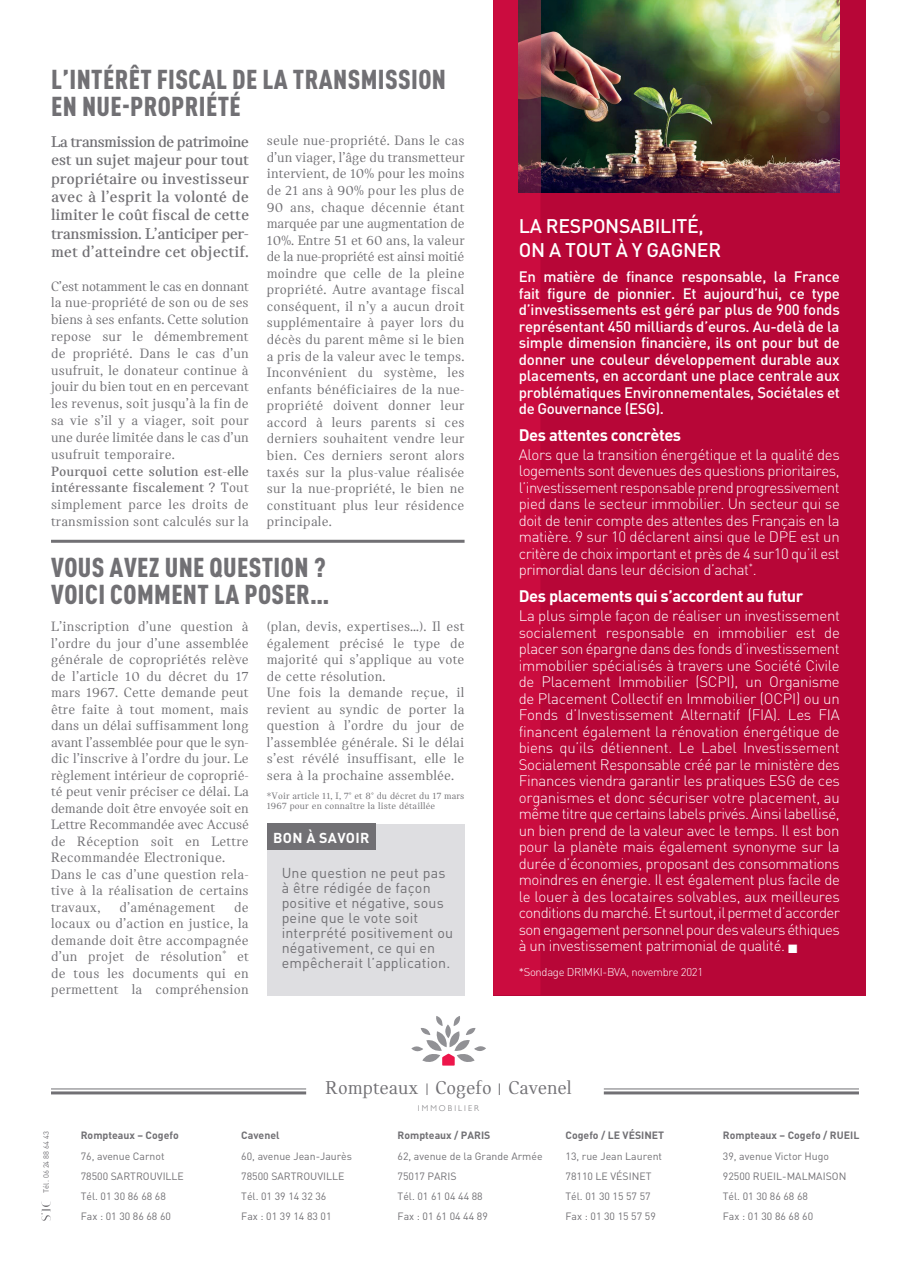
<style>
.page{position:relative;width:910px;height:1280px;background:#fff}
.page>*{position:absolute;margin:0;border:0;box-sizing:border-box;transform-origin:0 0}
.t1{font:900 condensed 27px/27px "DINOT";letter-spacing:.015em;color:#717074}
.t2{font:19.65px "Catalog";color:#717074}
.t3{font:500 19.5px/24px "DINOT";letter-spacing:-.015em;color:#fff}
.t4{font:700 16.5px/18.3px "Catalog";letter-spacing:-.015em;color:#717074;text-align:justify}
.t5{font:700 16.5px "DINOT";letter-spacing:-.025em;color:#fff}
.t6{font:300 15px/16.5px "DINOT";letter-spacing:-.03em;color:#fff;text-align:justify}
.t7{font:500 15px/16.5px "DINOT";letter-spacing:-.02em;color:#fff;text-align:justify}
.t8{font:14.25px/16.5px "Catalog";letter-spacing:.015em;color:#717074;text-align:justify}
.t9{font:14.25px/15px "DINOT";letter-spacing:.01em;color:#717074}
.t10{font:700 14.25px "DINOT";letter-spacing:.02em;color:#fff}
.t11{font:300 11.25px "DINOT";letter-spacing:-.03em;color:#fff}
.t12{font:10.5px/20.2px "DINOT";color:#717074}
.t13{font:700 10.5px "DINOT";color:#717074}
.t14{font:9.75px/10.5px "Catalog";letter-spacing:.015em;color:#717074}
.t15{font:300 8.4px "Gill Sans";letter-spacing:.25em;color:#717074}
.t16{font:7.5px "DINOT";letter-spacing:.01em;color:#717074}
.s1{font-weight:700}
</style>
<div class="page">
<div style="left:267px;top:824px;width:198px;height:171px;background:#dedee1"></div>
<div style="left:267px;top:824px;width:108px;height:26px;background:#717074"></div>
<div style="left:493px;top:0;width:372px;height:995px;background:#b70637"></div>
<hr style="left:51px;top:1091px;width:255px;height:3px;background:#717074">
<hr style="left:51px;top:1088px;width:255px;height:1px;background:#717074">
<hr style="left:604px;top:1091px;width:255px;height:3px;background:#717074">
<hr style="left:604px;top:1088px;width:255px;height:1px;background:#717074">
<svg style="left:411px;top:1016px;width:75px;height:50px"></svg>
<svg style="left:427px;top:1083px;width:1px;height:12px"></svg>
<svg style="left:499px;top:1083px;width:1px;height:12px"></svg>
<svg style="left:41px;top:1201px;width:10px;height:20px"></svg>
<img style="left:540px;top:0;width:300px;height:192px">
<hr style="left:51px;top:540px;width:414px;height:3px;background:#717074">
<svg style="left:493px;top:0;width:47px;height:995px;background:#c20f3f"></svg>
<h1 class="t1" style="left:51px;top:65px;width:396px">L’INTÉRÊT FISCAL DE LA TRANSMISSION<br>EN NUE-PROPRIÉTÉ</h1>
<p class="t4" style="left:51px;top:133px;width:199px">La transmission de patrimoine est un sujet majeur pour tout propriétaire ou investisseur avec à l’esprit la volonté de limiter le coût fiscal de cette transmission. L’anticiper per&shy;met d’atteindre cet objectif.</p>
<p class="t8" style="left:51px;top:278px;width:199px">C’est notamment le cas en donnant la nue-propriété de son ou de ses biens à ses enfants. Cette solution repose sur le démembrement de propriété. Dans le cas d’un usufruit, le donateur continue à jouir du bien tout en en percevant les revenus, soit jusqu’à la fin de sa vie s’il y a viager, soit pour une durée limitée dans le cas d’un usufruit temporaire.</p>
<p class="t8" style="left:51px;top:462px;width:199px"><span class="s1">Pourquoi cette solution est-elle intéressante fiscalement ?</span> Tout simplement parce les droits de transmission sont calculés sur la</p>
<p class="t8" style="left:267px;top:132px;width:199px">seule nue-propriété. Dans le cas d’un viager, l’âge du transmetteur intervient, de 10% pour les moins de 21 ans à 90% pour les plus de 90 ans, chaque décennie étant marquée par une augmentation de 10%. Entre 51 et 60 ans, la valeur de la nue-propriété est ainsi moitié moindre que celle de la pleine propriété. Autre avantage fiscal conséquent, il n’y a aucun droit supplémentaire à payer lors du décès du parent même si le bien a pris de la valeur avec le temps.<br>Inconvénient du système, les enfants bénéficiaires de la nue&shy;propriété doivent donner leur accord à leurs parents si ces derniers souhaitent vendre leur bien. Ces derniers seront alors taxés sur la plus-value réalisée sur la nue-propriété, le bien ne constituant plus leur résidence principale.</p>
<h1 class="t1" style="left:51px;top:554px;width:280px">VOUS AVEZ UNE QUESTION ?<br>VOICI COMMENT LA POSER…</h1>
<p class="t8" style="left:51px;top:618px;width:199px;text-align:left">L’inscription d’une question à l’ordre du jour d’une assemblée générale de copropriétés relève de l’article 10 du décret du 17 mars 1967. Cette demande peut être faite à tout moment, mais dans un délai suffisamment long avant l’assemblée pour que le syn&shy;dic l’inscrive à l’ordre du jour. Le règlement intérieur de coproprié&shy;té peut venir préciser ce délai. La demande doit être envoyée soit en<br>Lettre Recommandée avec Accusé de Réception soit en Lettre<br>Recommandée Electronique.<br>Dans le cas d’une question rela&shy;tive à la réalisation de certains travaux,</p>
<p class="t8" style="left:119px;top:899px;width:97px">d’aménagement</p>
<p class="t8" style="left:51px;top:899px;width:199px;text-indent:183px">de locaux ou d’action en justice, la demande doit être accompagnée d’un projet de résolution<sup>*</sup> et de tous les documents qui en permettent la compréhension</p>
<p class="t8" style="left:267px;top:618px;width:199px;text-align:left">(plan, devis, expertises…). Il est également précisé le type de majorité qui s’applique au vote de cette résolution.<br>Une fois la demande reçue, il revient au syndic de porter la question à l’ordre du jour de l’assemblée générale. Si le délai s’est révélé insuffisant, elle le sera à la prochaine assemblée.</p>
<p class="t14" style="left:267px;top:790px;width:199px">*Voir article 11, I, 7° et 8° du décret du 17 mars<br>1967 pour en connaître la liste détaillée</p>
<p class="t10" style="left:273px;top:829px;width:98px">BON À SAVOIR</p>
<p class="t9" style="left:282px;top:865px;width:173px">Une question ne peut pas à être rédigée de façon positive et négative, sous peine que le vote soit interprété positivement ou négativement, ce qui en empêcherait l’application.</p>
<h3 class="t3" style="left:519px;top:214px;width:204px">LA RESPONSABILITÉ,<br>ON A TOUT À Y GAGNER</h3>
<p class="t7" style="left:519px;top:268px;width:323px">En matière de finance responsable, la France fait figure de pionnier. Et aujourd’hui, ce type d’investissements est géré par plus de 900 fonds représentant 450 milliards d’euros. Au-delà de la simple dimension financière, ils ont pour but de donner une couleur développement durable aux placements, en accordant une place centrale aux problématiques Environnementales, Sociétales et de Gouvernance (ESG).</p>
<p class="t5" style="left:519px;top:424px;width:164px">Des attentes concrètes</p>
<p class="t6" style="left:519px;top:446px;width:323px">Alors que la transition énergétique et la qualité des logements sont devenues des questions prioritaires, l’investissement responsable prend progressivement pied dans le secteur immobilier. Un secteur qui se doit de tenir compte des attentes des Français en la matière. 9 sur 10 déclarent ainsi que le DPE est un critère de choix important et près de 4 sur10 qu’il est primordial dans leur décision d’achat<sup>*</sup>.</p>
<p class="t5" style="left:519px;top:586px;width:286px">Des placements qui s’accordent au futur</p>
<p class="t6" style="left:519px;top:607px;width:323px">La plus simple façon de réaliser un investissement socialement responsable en immobilier est de placer son épargne dans des fonds d’investissement immobilier spécialisés à travers une Société Civile de Placement Immobilier (SCPI), un Organisme de Placement Collectif en Immobilier (OCPI) ou un Fonds d’Investissement Alternatif (FIA). Les FIA financent également la rénovation énergétique de biens qu’ils détiennent. Le Label Investissement Socialement Responsable créé par le ministère des Finances viendra garantir les pratiques ESG de ces organismes et donc sécuriser votre placement, au même titre que certains labels privés. Ainsi labellisé, un bien prend de la valeur avec le temps. Il est bon pour la planète mais également synonyme sur la durée d’économies, proposant des consommations moindres en énergie. Il est également plus facile de le louer à des locataires solvables, aux meilleures conditions du marché. Et surtout, il permet d’accorder son engagement personnel pour des valeurs éthiques à un investissement patrimonial de qualité. ■</p>
<p class="t11" style="left:519px;top:965px;width:186px">*Sondage DRIMKI-BVA, novembre 2021</p>
<p class="t16" style="left:41px;top:1193px;width:64px;rotate:-90deg">Tél. 06 24 88 64 43</p>
<p class="t13" style="left:81px;top:1128px;width:99px">Rompteaux – Cogefo</p>
<p class="t12" style="left:81px;top:1145px;width:105px">76, avenue Carnot<br>78500 SARTROUVILLE<br>Tél. 01 30 86 68 68<br>Fax : 01 30 86 68 60</p>
<h2 class="t2" style="left:326px;top:1077px;width:248px">Rompteaux Cogefo Cavenel</h2>
<p class="t15" style="left:418px;top:1104px;width:63px">IMMOBILIER</p>
<p class="t13" style="left:241px;top:1128px;width:40px">Cavenel</p>
<p class="t12" style="left:241px;top:1145px;width:112px">60, avenue Jean-Jaurès<br>78500 SARTROUVILLE<br>Tél. 01 39 14 32 36<br>Fax : 01 39 14 83 01</p>
<p class="t13" style="left:398px;top:1128px;width:94px">Rompteaux / PARIS</p>
<p class="t12" style="left:398px;top:1145px;width:147px">62, avenue de la Grande Armée<br>75017 PARIS<br>Tél. 01 61 04 44 88<br>Fax : 01 61 04 44 89</p>
<p class="t13" style="left:566px;top:1128px;width:100px">Cogefo / LE VÉSINET</p>
<p class="t12" style="left:566px;top:1145px;width:98px">13, rue Jean Laurent<br>78110 LE VÉSINET<br>Tél. 01 30 15 57 57<br>Fax : 01 30 15 57 59</p>
<p class="t13" style="left:723px;top:1128px;width:138px">Rompteaux – Cogefo / RUEIL</p>
<p class="t12" style="left:723px;top:1145px;width:125px">39, avenue Victor Hugo<br>92500 RUEIL-MALMAISON<br>Tél. 01 30 86 68 68<br>Fax : 01 30 86 68 60</p>
</div>
